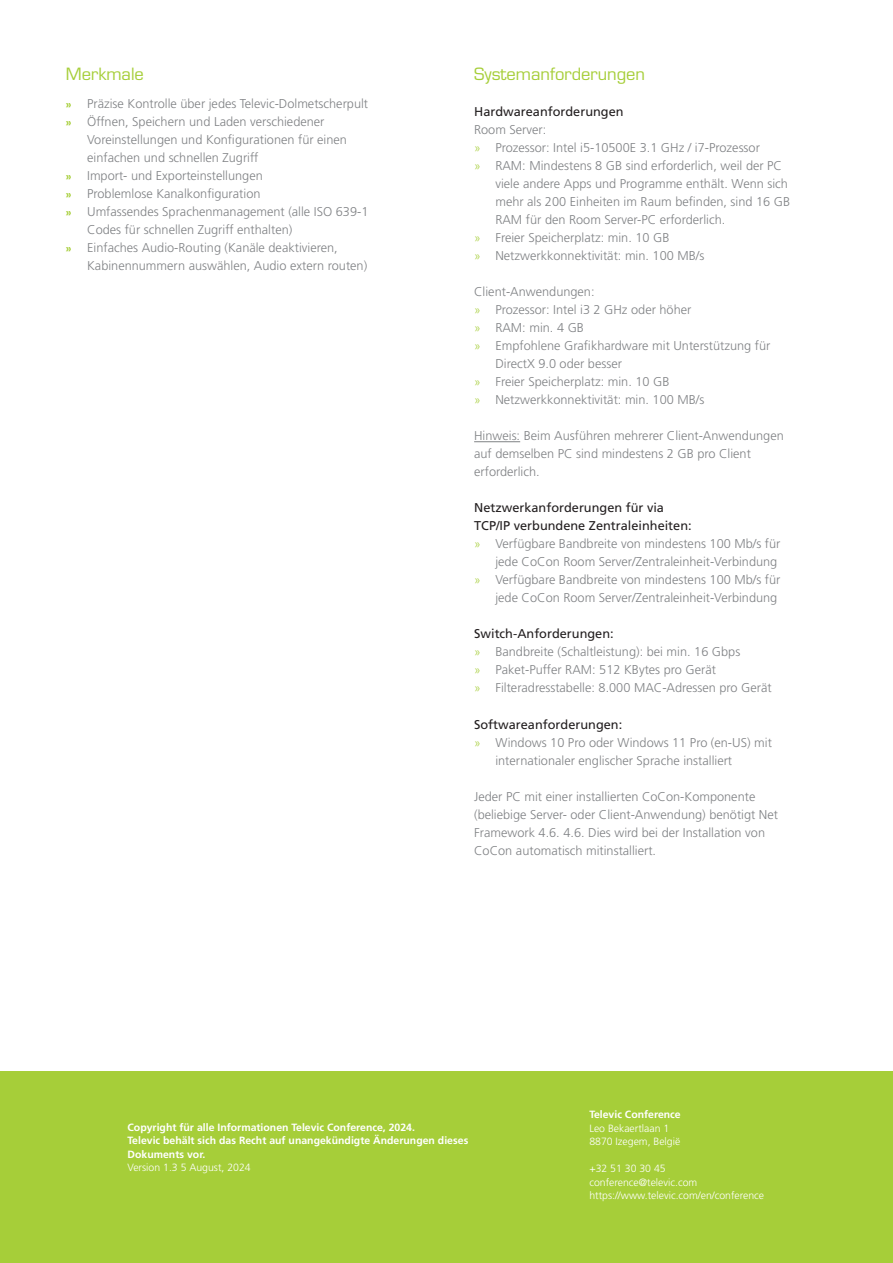
<style>
.page{position:relative;width:893px;height:1263px;background:#fff}
.page>*{position:absolute;margin:0;border:0;box-sizing:border-box;transform-origin:0 0}
.Titel_niveau_3{font:16.5px "Eurostile LT Std";color:#a6ce39}
.BROOD___regular{font:300 12.75px/18px "Frutiger LT Std";color:#808285}
.BROOD___regular-2{font:12.75px "Frutiger LT Std";color:#231f20}
.BROOD___opsomming{font:300 12.75px/18px "Frutiger LT Std";color:#808285}
.t1{font:700 10.5px/13.5px "Frutiger LT Std";color:#fff}
.t2{font:300 10.5px/13.5px "Frutiger LT Std";color:#fff}
.s1{font-weight:700;font-size:10.5px;color:#a6ce39}
.s2{font-size:12px;color:#a6ce39}
</style>
<div class="page">
<div style="left:0;top:1071px;width:893px;height:192px;background:#a6ce39"></div>
<hr style="left:474px;top:441px;width:46px;height:1px;background:#808285">
<p class="Titel_niveau_3" style="left:66px;top:64px;width:79px">Merkmale</p>
<p class="BROOD___regular" style="left:66px;top:95px;width:304px"><span class="s1">»</span> Präzise Kontrolle über jedes Televic-Dolmetscherpult</p>
<p class="BROOD___regular" style="left:87px;top:113px;width:261px;text-indent:-21px"><span class="s1">»</span> Öffnen, Speichern und Laden verschiedener<br>Voreinstellungen und Konfigurationen für einen einfachen und schnellen Zugriff</p>
<p class="BROOD___regular" style="left:66px;top:167px;width:198px"><span class="s1">»</span> Import- und Exporteinstellungen</p>
<p class="BROOD___regular" style="left:66px;top:185px;width:196px"><span class="s1">»</span> Problemlose Kanalkonfiguration</p>
<p class="BROOD___regular" style="left:87px;top:203px;width:283px;text-indent:-21px"><span class="s1">»</span> Umfassendes Sprachenmanagement (alle ISO 639-1<br>Codes für schnellen Zugriff enthalten)</p>
<p class="BROOD___regular" style="left:87px;top:239px;width:282px;text-indent:-21px"><span class="s1">»</span> Einfaches Audio-Routing (Kanäle deaktivieren,<br>Kabinennummern auswählen, Audio extern routen)</p>
<p class="Titel_niveau_3" style="left:474px;top:64px;width:173px">Systemanforderungen</p>
<p class="BROOD___regular-2" style="left:474px;top:104px;width:151px">Hardwareanforderungen</p>
<p class="BROOD___regular" style="left:474px;top:121px;width:74px">Room Server:</p>
<p class="BROOD___regular" style="left:474px;top:139px;width:287px"><span class="s2">»</span> Prozessor: Intel i5-10500E 3.1 GHz / i7-Prozessor</p>
<p class="BROOD___regular" style="left:495px;top:157px;width:296px;text-indent:-21px"><span class="s2">»</span> RAM: Mindestens 8 GB sind erforderlich, weil der PC viele andere Apps und Programme enthält. Wenn sich mehr als 200 Einheiten im Raum befinden, sind 16 GB RAM für den Room Server-PC erforderlich.</p>
<p class="BROOD___regular" style="left:474px;top:229px;width:197px"><span class="s2">»</span> Freier Speicherplatz: min. 10 GB</p>
<p class="BROOD___regular" style="left:474px;top:247px;width:232px"><span class="s2">»</span> Netzwerkkonnektivität: min. 100 MB/s</p>
<p class="BROOD___regular" style="left:474px;top:283px;width:122px">Client-Anwendungen:</p>
<p class="BROOD___regular" style="left:474px;top:301px;width:219px"><span class="s2">»</span> Prozessor: Intel i3 2 GHz oder höher</p>
<p class="BROOD___regular" style="left:474px;top:319px;width:111px"><span class="s2">»</span> RAM: min. 4 GB</p>
<p class="BROOD___regular" style="left:495px;top:337px;width:277px;text-indent:-21px"><span class="s2">»</span> Empfohlene Grafikhardware mit Unterstützung für<br>DirectX 9.0 oder besser</p>
<p class="BROOD___regular" style="left:474px;top:373px;width:197px"><span class="s2">»</span> Freier Speicherplatz: min. 10 GB</p>
<p class="BROOD___regular" style="left:474px;top:391px;width:232px"><span class="s2">»</span> Netzwerkkonnektivität: min. 100 MB/s</p>
<p class="BROOD___opsomming" style="left:474px;top:427px;width:311px">Hinweis: Beim Ausführen mehrerer Client-Anwendungen auf demselben PC sind mindestens 2 GB pro Client erforderlich.</p>
<p class="BROOD___regular-2" style="left:474px;top:500px;width:191px">Netzwerkanforderungen für via</p>
<p class="BROOD___regular-2" style="left:474px;top:518px;width:219px">TCP/IP verbundene Zentraleinheiten:</p>
<p class="BROOD___regular" style="left:474px;top:535px;width:308px;text-align:right"><span class="s2">»</span> Verfügbare Bandbreite von mindestens 100 Mb/s für jede CoCon Room Server/Zentraleinheit-Verbindung</p>
<p class="BROOD___regular" style="left:474px;top:571px;width:308px;text-align:right"><span class="s2">»</span> Verfügbare Bandbreite von mindestens 100 Mb/s für jede CoCon Room Server/Zentraleinheit-Verbindung</p>
<p class="BROOD___regular-2" style="left:474px;top:626px;width:141px">Switch-Anforderungen:</p>
<p class="BROOD___regular" style="left:474px;top:643px;width:268px"><span class="s2">»</span> Bandbreite (Schaltleistung): bei min. 16 Gbps</p>
<p class="BROOD___regular" style="left:474px;top:661px;width:243px"><span class="s2">»</span> Paket-Puffer RAM: 512 KBytes pro Gerät</p>
<p class="BROOD___regular" style="left:474px;top:679px;width:299px"><span class="s2">»</span> Filteradresstabelle: 8.000 MAC-Adressen pro Gerät</p>
<p class="BROOD___regular-2" style="left:474px;top:716px;width:150px">Softwareanforderungen:</p>
<p class="BROOD___regular" style="left:495px;top:733px;width:278px;text-indent:-21px"><span class="s2">»</span> Windows 10 Pro oder Windows 11 Pro (en-US) mit internationaler englischer Sprache installiert</p>
<p class="BROOD___regular" style="left:474px;top:787px;width:305px">Jeder PC mit einer installierten CoCon-Komponente (beliebige Server- oder Client-Anwendung) benötigt Net Framework 4.6. 4.6. Dies wird bei der Installation von CoCon automatisch mitinstalliert.</p>
<p class="t1" style="left:128px;top:1120px;width:342px">Copyright für alle Informationen Televic Conference, 2024.<br>Televic behält sich das Recht auf unangekündigte Änderungen dieses<br>Dokuments vor.</p>
<p class="t2" style="left:128px;top:1161px;width:125px">Version 1.3 5 August, 2024</p>
<p class="t1" style="left:589px;top:1108px;width:93px">Televic Conference</p>
<p class="t2" style="left:589px;top:1121px;width:93px">Leo Bekaertlaan 1<br>8870 Izegem, België</p>
<p class="t2" style="left:589px;top:1162px;width:176px">+32 51 30 30 45 conference@televic.com https://www.televic.com/en/conference</p>
</div>
